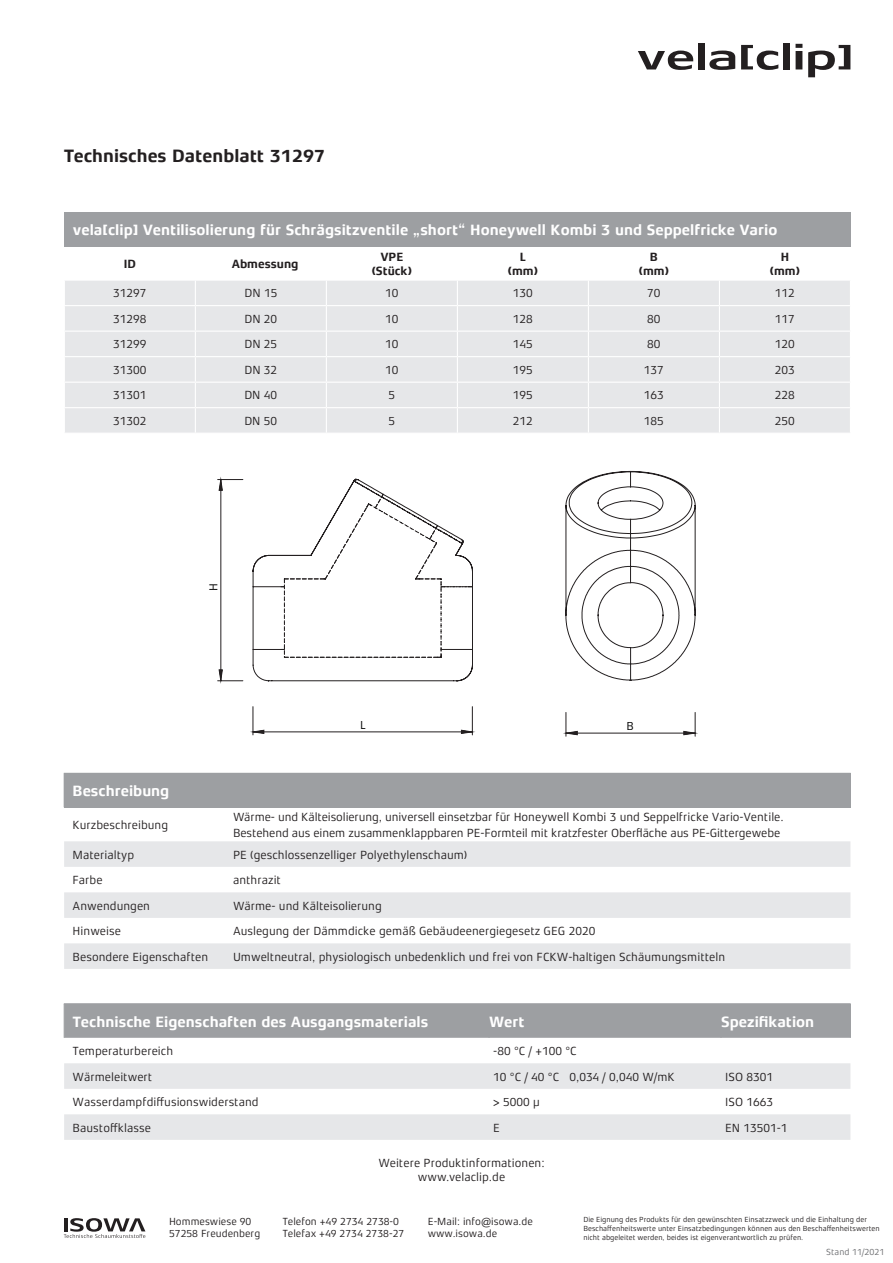
<style>
.page{position:relative;width:893px;height:1263px;background:#fff}
.page>*{position:absolute;margin:0;border:0;box-sizing:border-box;transform-origin:0 0}
.t1{font:700 18px "Xenois Sans Pro";color:#231f20}
.t2{font:700 15px "Xenois Sans Pro";color:#fff}
.t3{font:12px/16.5px "Xenois Sans Pro";color:#231f20}
.t4{font:700 12px/14.4px "Xenois Sans Pro";color:#231f20;text-align:center}
.t5{font:11.85px "Xenois Sans Pro";color:#000001}
.t6{font:10.5px/12.6px "Xenois Sans Pro";color:#231f20}
.t7{font:9px "Xenois Sans Pro";color:#6c6d70}
.t8{font:7.5px/9px "Xenois Sans Pro";color:#231f20}
</style>
<div class="page">
<div style="left:64px;top:213px;width:786px;height:34px;background:#9d9fa2"></div>
<div style="left:65px;top:281px;width:392px;height:152px;background:#e6e7e9"></div>
<div style="left:458px;top:281px;width:392px;height:152px;background:#e6e7e9"></div>
<hr style="left:64px;top:305px;width:131px;height:1px;background:#fff">
<hr style="left:195px;top:305px;width:131px;height:1px;background:#fff">
<hr style="left:326px;top:305px;width:131px;height:1px;background:#fff">
<hr style="left:457px;top:305px;width:131px;height:1px;background:#fff">
<hr style="left:588px;top:305px;width:131px;height:1px;background:#fff">
<hr style="left:719px;top:305px;width:132px;height:1px;background:#fff">
<hr style="left:64px;top:331px;width:131px;height:1px;background:#fff">
<hr style="left:195px;top:331px;width:131px;height:1px;background:#fff">
<hr style="left:326px;top:331px;width:131px;height:1px;background:#fff">
<hr style="left:457px;top:331px;width:131px;height:1px;background:#fff">
<hr style="left:588px;top:331px;width:131px;height:1px;background:#fff">
<hr style="left:719px;top:331px;width:132px;height:1px;background:#fff">
<hr style="left:64px;top:356px;width:131px;height:1px;background:#fff">
<hr style="left:195px;top:356px;width:131px;height:1px;background:#fff">
<hr style="left:326px;top:356px;width:131px;height:1px;background:#fff">
<hr style="left:457px;top:356px;width:131px;height:1px;background:#fff">
<hr style="left:588px;top:356px;width:131px;height:1px;background:#fff">
<hr style="left:719px;top:356px;width:132px;height:1px;background:#fff">
<hr style="left:64px;top:382px;width:131px;height:1px;background:#fff">
<hr style="left:195px;top:382px;width:131px;height:1px;background:#fff">
<hr style="left:326px;top:382px;width:131px;height:1px;background:#fff">
<hr style="left:457px;top:382px;width:131px;height:1px;background:#fff">
<hr style="left:588px;top:382px;width:131px;height:1px;background:#fff">
<hr style="left:719px;top:382px;width:132px;height:1px;background:#fff">
<hr style="left:64px;top:407px;width:131px;height:1px;background:#fff">
<hr style="left:195px;top:407px;width:131px;height:1px;background:#fff">
<svg style="left:195px;top:281px;width:1px;height:152px"></svg>
<hr style="left:326px;top:407px;width:131px;height:1px;background:#fff">
<svg style="left:326px;top:281px;width:1px;height:152px"></svg>
<hr style="left:457px;top:407px;width:131px;height:1px;background:#fff">
<hr style="left:588px;top:407px;width:131px;height:1px;background:#fff">
<svg style="left:588px;top:281px;width:1px;height:152px"></svg>
<hr style="left:719px;top:407px;width:132px;height:1px;background:#fff">
<svg style="left:719px;top:281px;width:1px;height:152px"></svg>
<svg style="left:64px;top:1218px;width:81px;height:20px"></svg>
<div style="left:64px;top:773px;width:786px;height:34px;background:#9d9fa2"></div>
<svg style="left:64px;top:841px;width:786px;height:77px;fill:#e6e7e9"></svg>
<div style="left:64px;top:943px;width:786px;height:26px;background:#e6e7e9"></div>
<hr style="left:850px;top:773px;width:1px;height:34px;background:#9d9fa2">
<svg style="left:638px;top:51px;width:55px;height:19px"></svg>
<div style="left:698px;top:43px;width:7px;height:26px;background:#231f20"></div>
<svg style="left:709px;top:51px;width:26px;height:19px"></svg>
<svg style="left:741px;top:45px;width:37px;height:25px"></svg>
<div style="left:783px;top:43px;width:7px;height:26px;background:#231f20"></div>
<svg style="left:795px;top:44px;width:7px;height:25px"></svg>
<svg style="left:808px;top:45px;width:42px;height:32px"></svg>
<svg style="left:217px;top:478px;width:256px;height:204px"></svg>
<svg style="left:218px;top:479px;width:5px;height:12px"></svg>
<svg style="left:218px;top:669px;width:5px;height:12px"></svg>
<hr style="left:253px;top:731px;width:219px;height:1px;background:#231f20">
<svg style="left:252px;top:707px;width:13px;height:28px"></svg>
<svg style="left:461px;top:707px;width:12px;height:28px"></svg>
<svg style="left:565px;top:471px;width:131px;height:210px"></svg>
<hr style="left:566px;top:733px;width:129px;height:1px;background:#231f20">
<svg style="left:565px;top:712px;width:13px;height:24px"></svg>
<svg style="left:683px;top:712px;width:13px;height:24px"></svg>
<hr style="left:630px;top:648px;width:1px;height:32px;background:#231f20">
<div style="left:65px;top:1004px;width:785px;height:34px;background:#9d9fa2"></div>
<svg style="left:64px;top:1063px;width:786px;height:77px;fill:#e6e7e9"></svg>
<hr style="left:64px;top:1004px;width:1px;height:34px;background:#9d9fa2">
<hr style="left:64px;top:1003px;width:425px;height:1px;background:#9d9fa2">
<hr style="left:489px;top:1003px;width:232px;height:1px;background:#9d9fa2">
<hr style="left:489px;top:1004px;width:1px;height:34px;background:#9d9fa2">
<hr style="left:721px;top:1003px;width:130px;height:1px;background:#9d9fa2">
<hr style="left:721px;top:1004px;width:1px;height:34px;background:#9d9fa2">
<hr style="left:850px;top:1004px;width:1px;height:34px;background:#9d9fa2">
<h1 class="t1" style="left:64px;top:146px;width:263px">Technisches Datenblatt 31297</h1>
<p class="t2" style="left:73px;top:222px;width:706px">vela[clip] Ventilisolierung für Schrägsitzventile „short“ Honeywell Kombi 3 und Seppelfricke Vario</p>
<p class="t4" style="left:124px;top:257px;width:14px">ID</p>
<p class="t4" style="left:232px;top:257px;width:68px">Abmessung</p>
<p class="t4" style="left:372px;top:250px;width:42px">VPE (Stück)</p>
<p class="t4" style="left:508px;top:250px;width:31px">L (mm)</p>
<p class="t4" style="left:639px;top:250px;width:31px">B (mm)</p>
<p class="t4" style="left:770px;top:250px;width:31px">H (mm)</p>
<p class="t3" style="left:113px;top:285px;width:35px">31297</p>
<p class="t3" style="left:244px;top:285px;width:34px">DN 15</p>
<p class="t3" style="left:385px;top:285px;width:15px">10</p>
<p class="t3" style="left:513px;top:285px;width:21px">130</p>
<p class="t3" style="left:647px;top:285px;width:15px">70</p>
<p class="t3" style="left:775px;top:285px;width:21px">112</p>
<p class="t3" style="left:113px;top:311px;width:35px">31298</p>
<p class="t3" style="left:244px;top:311px;width:34px">DN 20</p>
<p class="t3" style="left:385px;top:311px;width:15px">10</p>
<p class="t3" style="left:513px;top:311px;width:21px">128</p>
<p class="t3" style="left:647px;top:311px;width:15px">80</p>
<p class="t3" style="left:775px;top:311px;width:21px">117</p>
<p class="t3" style="left:113px;top:336px;width:35px">31299</p>
<p class="t3" style="left:244px;top:336px;width:34px">DN 25</p>
<p class="t3" style="left:385px;top:336px;width:15px">10</p>
<p class="t3" style="left:513px;top:336px;width:21px">145</p>
<p class="t3" style="left:647px;top:336px;width:15px">80</p>
<p class="t3" style="left:775px;top:336px;width:21px">120</p>
<p class="t3" style="left:113px;top:362px;width:35px">31300</p>
<p class="t3" style="left:244px;top:362px;width:34px">DN 32</p>
<p class="t3" style="left:385px;top:362px;width:15px">10</p>
<p class="t3" style="left:513px;top:362px;width:21px">195</p>
<p class="t3" style="left:644px;top:362px;width:21px">137</p>
<p class="t3" style="left:775px;top:362px;width:21px">203</p>
<p class="t3" style="left:113px;top:387px;width:35px">31301</p>
<p class="t3" style="left:244px;top:387px;width:34px">DN 40</p>
<p class="t3" style="left:388px;top:387px;width:8px">5</p>
<p class="t3" style="left:513px;top:387px;width:21px">195</p>
<p class="t3" style="left:644px;top:387px;width:21px">163</p>
<p class="t3" style="left:775px;top:387px;width:21px">228</p>
<p class="t3" style="left:113px;top:413px;width:35px">31302</p>
<p class="t3" style="left:244px;top:413px;width:34px">DN 50</p>
<p class="t3" style="left:388px;top:413px;width:8px">5</p>
<p class="t3" style="left:513px;top:413px;width:21px">212</p>
<p class="t3" style="left:644px;top:413px;width:21px">185</p>
<p class="t3" style="left:775px;top:413px;width:21px">250</p>
<p class="t5" style="left:207px;top:591px;width:9px;rotate:-90deg">H</p>
<p class="t5" style="left:360px;top:718px;width:7px">L</p>
<p class="t5" style="left:627px;top:719px;width:9px">B</p>
<p class="t2" style="left:73px;top:782px;width:98px">Beschreibung</p>
<p class="t3" style="left:73px;top:816px;width:97px">Kurzbeschreibung</p>
<p class="t3" style="left:233px;top:808px;width:552px">Wärme- und Kälteisolierung, universell einsetzbar für Honeywell Kombi 3 und Seppelfricke Vario-Ventile.<br>Bestehend aus einem zusammenklappbaren PE-Formteil mit kratzfester Oberfläche aus PE-Gittergewebe</p>
<p class="t3" style="left:73px;top:846px;width:63px">Materialtyp</p>
<p class="t3" style="left:233px;top:846px;width:236px">PE (geschlossenzelliger Polyethylenschaum)</p>
<p class="t3" style="left:73px;top:872px;width:31px">Farbe</p>
<p class="t3" style="left:233px;top:872px;width:50px">anthrazit</p>
<p class="t3" style="left:73px;top:897px;width:79px">Anwendungen</p>
<p class="t3" style="left:233px;top:897px;width:150px">Wärme- und Kälteisolierung</p>
<p class="t3" style="left:73px;top:923px;width:50px">Hinweise</p>
<p class="t3" style="left:233px;top:923px;width:364px">Auslegung der Dämmdicke gemäß Gebäudeenergiegesetz GEG 2020</p>
<p class="t3" style="left:73px;top:948px;width:137px">Besondere Eigenschaften</p>
<p class="t3" style="left:233px;top:948px;width:494px">Umweltneutral, physiologisch unbedenklich und frei von FCKW-haltigen Schäumungsmitteln</p>
<p class="t2" style="left:73px;top:1013px;width:357px">Technische Eigenschaften des Ausgangsmaterials</p>
<p class="t2" style="left:489px;top:1013px;width:37px">Wert</p>
<p class="t2" style="left:721px;top:1013px;width:95px">Spezifikation</p>
<p class="t3" style="left:73px;top:1043px;width:102px">Temperaturbereich</p>
<p class="t3" style="left:493px;top:1043px;width:85px">-80 °C / +100 °C</p>
<p class="t3" style="left:73px;top:1068px;width:81px">Wärmeleitwert</p>
<p class="t3" style="left:493px;top:1068px;width:183px">10 °C / 40 °C 0,034 / 0,040 W/mK</p>
<p class="t3" style="left:725px;top:1068px;width:49px">ISO 8301</p>
<p class="t3" style="left:73px;top:1094px;width:188px">Wasserdampfdiffusionswiderstand</p>
<p class="t3" style="left:493px;top:1094px;width:48px">&gt; 5000 μ</p>
<p class="t3" style="left:725px;top:1094px;width:49px">ISO 1663</p>
<p class="t3" style="left:73px;top:1119px;width:80px">Baustoffklasse</p>
<p class="t3" style="left:493px;top:1119px;width:8px">E</p>
<p class="t3" style="left:725px;top:1119px;width:64px">EN 13501-1</p>
<p class="t3" style="left:378px;top:1156px;width:168px;line-height:14.4px;text-align:center">Weitere Produktinformationen: www.velaclip.de</p>
<p class="t6" style="left:169px;top:1215px;width:93px">Hommeswiese 90<br>57258 Freudenberg</p>
<p class="t6" style="left:283px;top:1215px;width:123px">Telefon +49 2734 2738-0<br>Telefax +49 2734 2738-27</p>
<p class="t6" style="left:428px;top:1215px;width:107px">E-Mail: info@isowa.de www.isowa.de</p>
<p class="t8" style="left:583px;top:1214px;width:298px">Die Eignung des Produkts für den gewünschten Einsatzzweck und die Einhaltung der<br>Beschaffenheitswerte unter Einsatzbedingungen können aus den Beschaffenheitswerten nicht abgeleitet werden, beides ist eigenverantwortlich zu prüfen.</p>
<p class="t7" style="left:826px;top:1247px;width:60px">Stand 11/2021</p>
</div>
